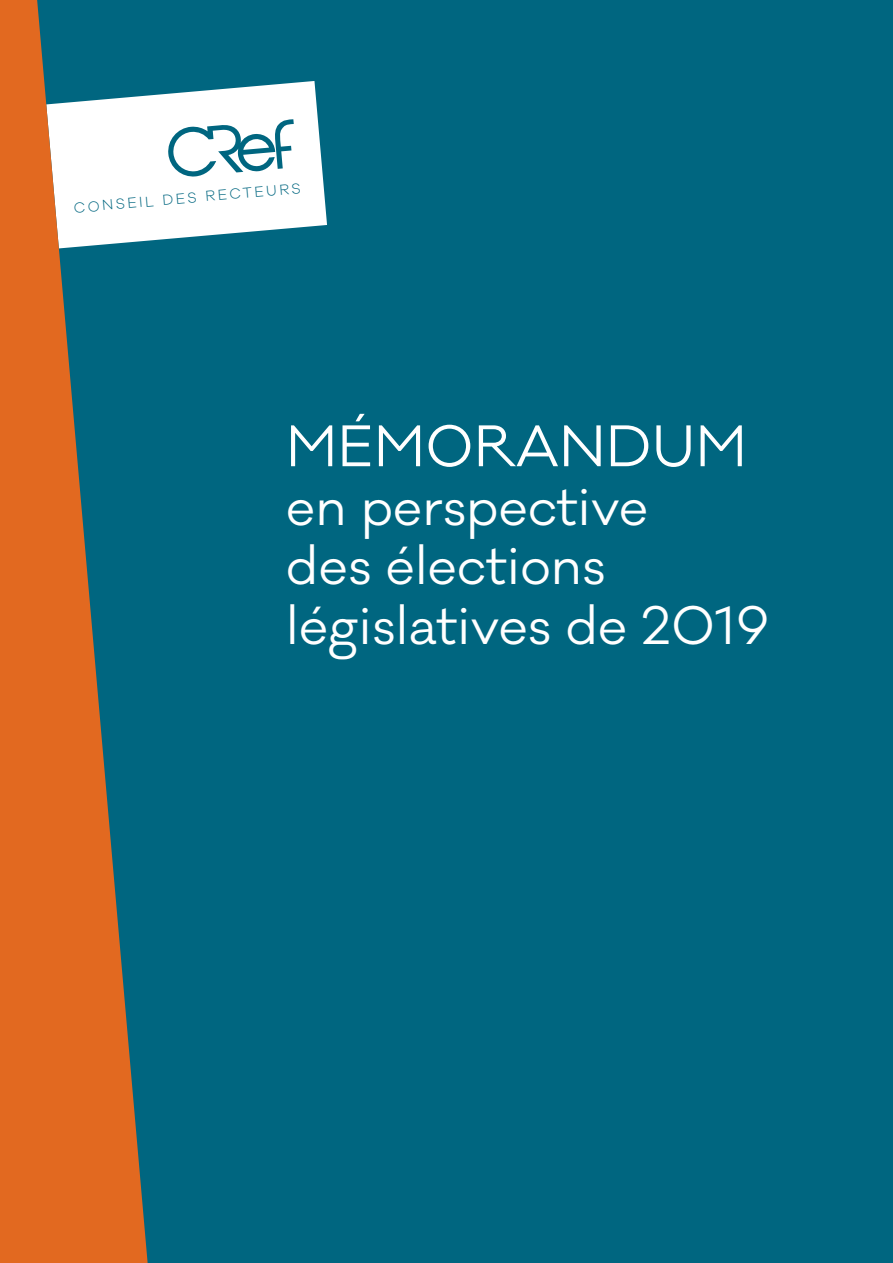
<style>
.page{position:relative;width:893px;height:1263px;background:#006680}
.page>*{position:absolute;margin:0;border:0;box-sizing:border-box;transform-origin:0 0}
.Normal_e{font:53.7px "Galano Classic";letter-spacing:.015em;color:#fff}
.Normal_e-2{font:49.65px/59.1px "Galano Classic";letter-spacing:.005em;color:#fff}
.Normal_e-3{font:300 15px "Galano Grotesque";color:#006680}
</style>
<div class="page">
<svg style="left:148px;top:81px;width:179px;height:160px;fill:#fff"></svg>
<svg style="left:0;top:0;width:148px;height:1263px;fill:#e26920"></svg>
<svg style="left:167px;top:119px;width:127px;height:59px"></svg>
<p class="Normal_e-3" style="left:73px;top:199px;width:229px;rotate:-5deg">CONSEIL DES RECTEURS</p>
<p class="Normal_e" style="left:286px;top:411px;width:462px">MÉMORANDUM</p>
<p class="Normal_e-2" style="left:286px;top:478px;width:484px">en perspective<br>des élections législatives de 2019</p>
</div>
